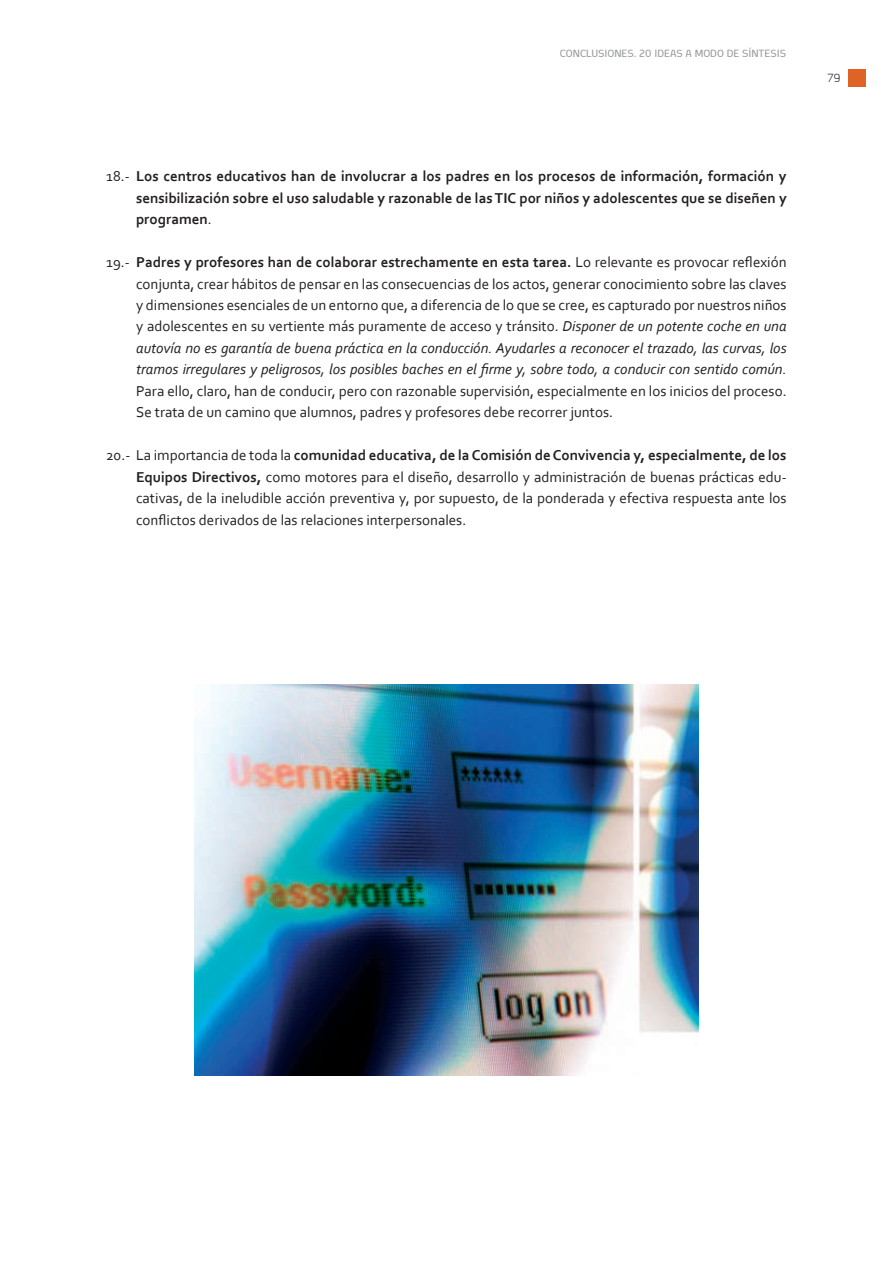
<style>
.page{position:relative;width:893px;height:1263px;background:#fff}
.page>*{position:absolute;margin:0;border:0;box-sizing:border-box;transform-origin:0 0}
.List_Paragraph{font:15px/21.5px "Corbel";color:#231f20;text-align:justify}
.List_Paragraph-2{font:700 15px/21.5px "Corbel";color:#231f20;text-align:justify}
.t1{font:13.5px "Aeroportal";color:#231f20}
.t2{font:500 12px "Aeroportal";color:#939598}
.s1{font-weight:400}
.s2{font-weight:700}
.s3{font-style:italic}
</style>
<div class="page">
<div style="left:849px;top:69px;width:17px;height:17px;background:#e06326"></div>
<img style="left:194px;top:685px;width:505px;height:391px">
<p class="t2" style="left:560px;top:47px;width:228px">CONCLUSIONES. 20 IDEAS A MODO DE SÍNTESIS</p>
<p class="List_Paragraph-2" style="left:136px;top:165px;width:652px;text-indent:-30px"><span class="s1">18.-</span> Los centros educativos han de involucrar a los padres en los procesos de información, formación y sensibilización sobre el uso saludable y razonable de las TIC por niños y adolescentes que se diseñen y programen<span class="s1">.</span></p>
<p class="List_Paragraph" style="left:136px;top:251px;width:652px;text-indent:-30px">19.- <span class="s2">Padres y profesores han de colaborar estrechamente en esta tarea.</span> Lo relevante es provocar reflexión conjunta, crear hábitos de pensar en las consecuencias de los actos, generar conocimiento sobre las claves y dimensiones esenciales de un entorno que, a diferencia de lo que se cree, es capturado por nuestros niños y adolescentes en su vertiente más puramente de acceso y tránsito. <span class="s3">Disponer de un potente coche en una autovía no es garantía de buena práctica en la conducción. Ayudarles a reconocer el trazado, las curvas, los tramos irregulares y peligrosos, los posibles baches en el firme y, sobre todo, a conducir con sentido común.<br></span>Para ello, claro, han de conducir, pero con razonable supervisión, especialmente en los inicios del proceso.<br>Se trata de un camino que alumnos, padres y profesores debe recorrer juntos.</p>
<p class="List_Paragraph" style="left:136px;top:444px;width:652px;text-indent:-30px">20.- La importancia de toda la <span class="s2">comunidad educativa, de la Comisión de Convivencia y, especialmente, de los Equipos Directivos,</span> como motores para el diseño, desarrollo y administración de buenas prácticas edu&shy;cativas, de la ineludible acción preventiva y, por supuesto, de la ponderada y efectiva respuesta ante los conflictos derivados de las relaciones interpersonales.</p>
<p class="t1" style="left:827px;top:71px;width:15px">79</p>
</div>
